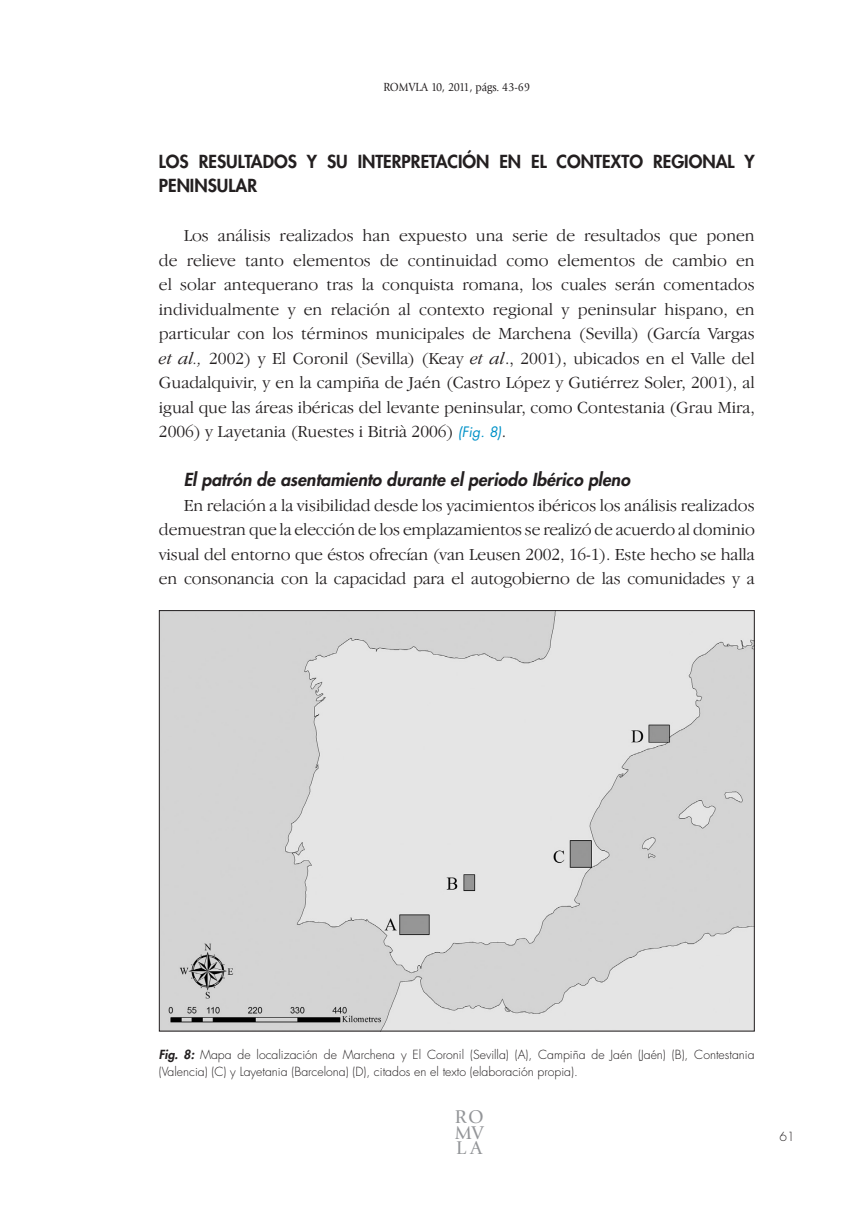
<style>
.page{position:relative;width:864px;height:1211px;background:#fff}
.page>*{position:absolute;margin:0;border:0;box-sizing:border-box;transform-origin:0 0}
.t1{font:19.25px/15.8px "Giovanni";color:#939598;text-align:justify}
.t2{font:300 17.5px/24.5px "Garamond IT Cby BT";color:#231f20;text-align:justify}
.Epígrafe_1{font:800 17.5px/24.5px "Futura";color:#231f20}
.Epígrafe_2{font:italic 800 17.5px "Futura";color:#231f20}
.Pie_foto{font:300 12.25px/17.5px "Futura";color:#231f20}
.t3{font:12.25px "Giovanni";color:#231f20;scale:.9 1}
.s1{font-style:italic}
.s2{font-family:"Futura";font-weight:400;font-style:italic;font-size:14px;color:#0092c8}
.s3{font-weight:800;font-style:italic}
</style>
<div class="page">
<img style="left:161px;top:612px;width:591px;height:417px">
<p class="t3" style="left:383px;top:80px;width:164px">ROMVLA 10, 2011, págs. 43-69</p>
<p class="Epígrafe_1" style="left:159px;top:149px;width:597px">LOS RESULTADOS Y SU INTERPRETACIÓN EN EL CONTEXTO REGIONAL Y<br>PENINSULAR</p>
<p class="t2" style="left:159px;top:223px;width:597px;text-indent:25px">Los análisis realizados han expuesto una serie de resultados que ponen de relieve tanto elementos de continuidad como elementos de cambio en el solar antequerano tras la conquista romana, los cuales serán comentados individualmente y en relación al contexto regional y peninsular hispano, en particular con los términos municipales de Marchena (Sevilla) (García Vargas <span class="s1">et al.,</span> 2002) y El Coronil (Sevilla) (Keay <span class="s1">et al</span>., 2001), ubicados en el Valle del Guadalquivir, y en la campiña de Jaén (Castro López y Gutiérrez Soler, 2001), al igual que las áreas ibéricas del levante peninsular, como Contestania (Grau Mira, 2006) y Layetania (Ruestes i Bitrià 2006) <span class="s2">(Fig. 8)</span>.</p>
<p class="Epígrafe_2" style="left:184px;top:468px;width:447px">El patrón de asentamiento durante el periodo Ibérico pleno</p>
<p class="t2" style="left:159px;top:492px;width:597px;text-indent:25px">En relación a la visibilidad desde los yacimientos ibéricos los análisis realizados demuestran que la elección de los emplazamientos se realizó de acuerdo al dominio visual del entorno que éstos ofrecían (van Leusen 2002, 16-1). Este hecho se halla en consonancia con la capacidad para el autogobierno de las comunidades y a</p>
<p class="Pie_foto" style="left:159px;top:1045px;width:597px"><span class="s3">Fig. 8:</span> Mapa de localización de Marchena y El Coronil (Sevilla) (A), Campiña de Jaén (Jaén) (B), Contestania (Valencia) (C) y Layetania (Barcelona) (D), citados en el texto (elaboración propia).</p>
<p class="t1" style="left:454px;top:1108px;width:31px">RO MV LA</p>
<p class="Pie_foto" style="left:779px;top:1127px;width:17px">61</p>
</div>
